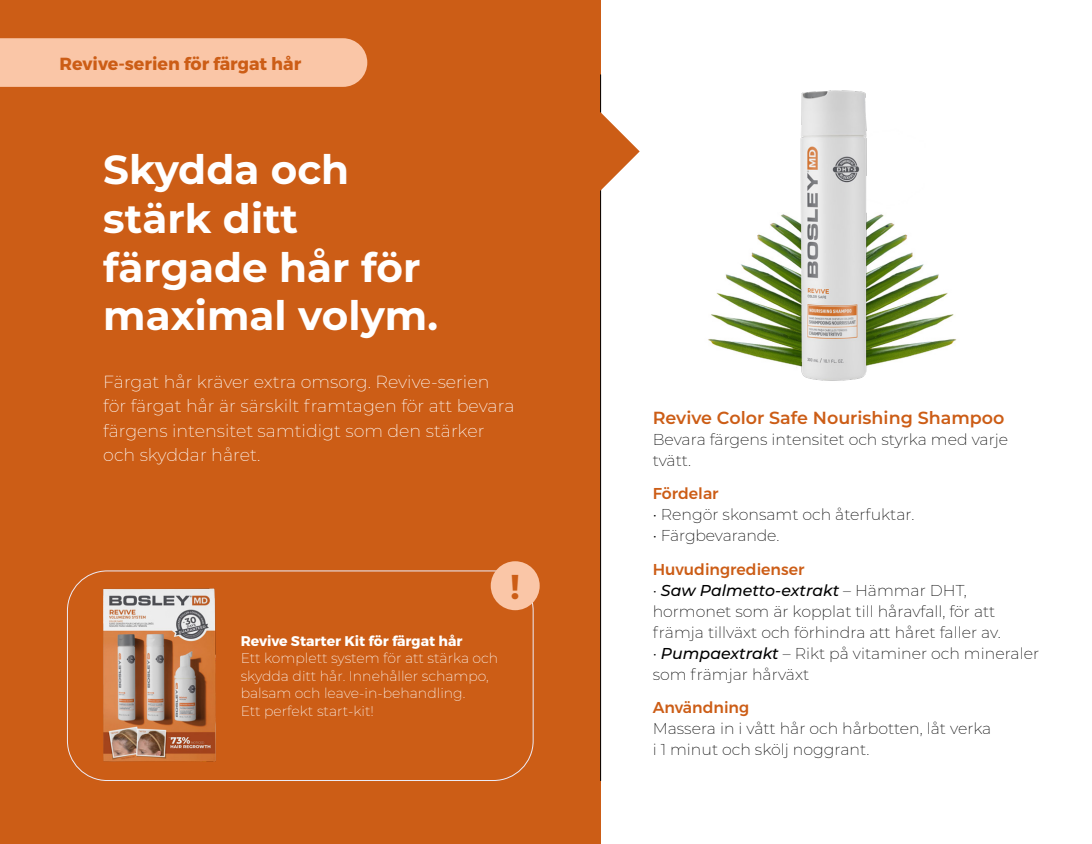
<style>
.page{position:relative;width:1092px;height:844px;background:#fff}
.page>*{position:absolute;margin:0;border:0;box-sizing:border-box;transform-origin:0 0}
.t1{font:100 40.43px/48.6px "Montserrat";color:#fff}
.t2{font:100 34.48px "Montserrat";color:#cc5d16}
.t3{font:200 17.5px/24.5px "Montserrat";color:#fff}
.t4{font:600 17.5px "Montserrat";color:#cc5d16}
.t5{font:700 17.5px "Montserrat";color:#cc5d16}
.t6{font:200 15.75px/21px "Montserrat";color:#000}
.t7{font:500 15.75px "Montserrat";color:#cc5d16}
.t8{font:200 14px/17.5px "Montserrat";color:#fff}
.t9{font:700 14px "Montserrat";color:#fff}
.s1{font-weight:500;font-style:italic}
</style>
<div class="page">
<div style="left:0;top:0;width:600px;height:843px;background:#cc5d16"></div>
<div style="left:0;top:38px;width:367px;height:49px;background:#fac6a7"></div>
<img style="left:708px;top:234px;width:249px;height:124px">
<img style="left:756px;top:90px;width:147px;height:291px">
<hr style="left:600px;top:74px;width:1px;height:706px;background:#000">
<img style="left:66px;top:572px;width:194px;height:209px">
<div style="left:67px;top:570px;width:466px;height:210px;border:1px solid #edebf6;border-radius:40px"></div>
<div style="left:490px;top:561px;width:49px;height:49px;background:#fac6a7;border-radius:50%"></div>
<svg style="left:600px;top:112px;width:39px;height:79px"></svg>
<p class="t5" style="left:60px;top:53px;width:243px">Revive-serien för färgat hår</p>
<h1 class="t1" style="left:103px;top:145px;width:336px">Skydda och stärk ditt färgade hår för maximal volym.</h1>
<p class="t3" style="left:103px;top:368px;width:412px">Färgat hår kräver extra omsorg. Revive-serien för färgat hår är särskilt framtagen för att bevara färgens intensitet samtidigt som den stärker och skyddar håret.</p>
<p class="t9" style="left:241px;top:632px;width:223px">Revive Starter Kit för färgat hår</p>
<p class="t8" style="left:241px;top:649px;width:259px">Ett komplett system för att stärka och skydda ditt hår. Innehåller schampo, balsam och leave-in-behandling.<br>Ett perfekt start-kit!</p>
<h2 class="t2" style="left:510px;top:564px;width:11px">!</h2>
<p class="t4" style="left:652px;top:405px;width:353px">Revive Color Safe Nourishing Shampoo</p>
<p class="t6" style="left:652px;top:428px;width:357px">Bevara färgens intensitet och styrka med varje tvätt.</p>
<p class="t7" style="left:652px;top:484px;width:67px">Fördelar</p>
<p class="t6" style="left:652px;top:503px;width:263px">• Rengör skonsamt och återfuktar.</p>
<p class="t6" style="left:652px;top:524px;width:128px">• Färgbevarande.</p>
<p class="t7" style="left:652px;top:559px;width:153px">Huvudingredienser</p>
<p class="t6" style="left:652px;top:579px;width:349px">• <span class="s1">Saw Palmetto-extrakt</span> – Hämmar DHT, hormonet som är kopplat till håravfall, för att främja tillväxt och förhindra att håret faller av.</p>
<p class="t6" style="left:652px;top:642px;width:388px">• <span class="s1">Pumpaextrakt</span> – Rikt på vitaminer och mineraler som främjar hårväxt</p>
<p class="t7" style="left:652px;top:697px;width:98px">Användning</p>
<p class="t6" style="left:652px;top:717px;width:340px">Massera in i vått hår och hårbotten, låt verka i 1 minut och skölj noggrant.</p>
</div>
